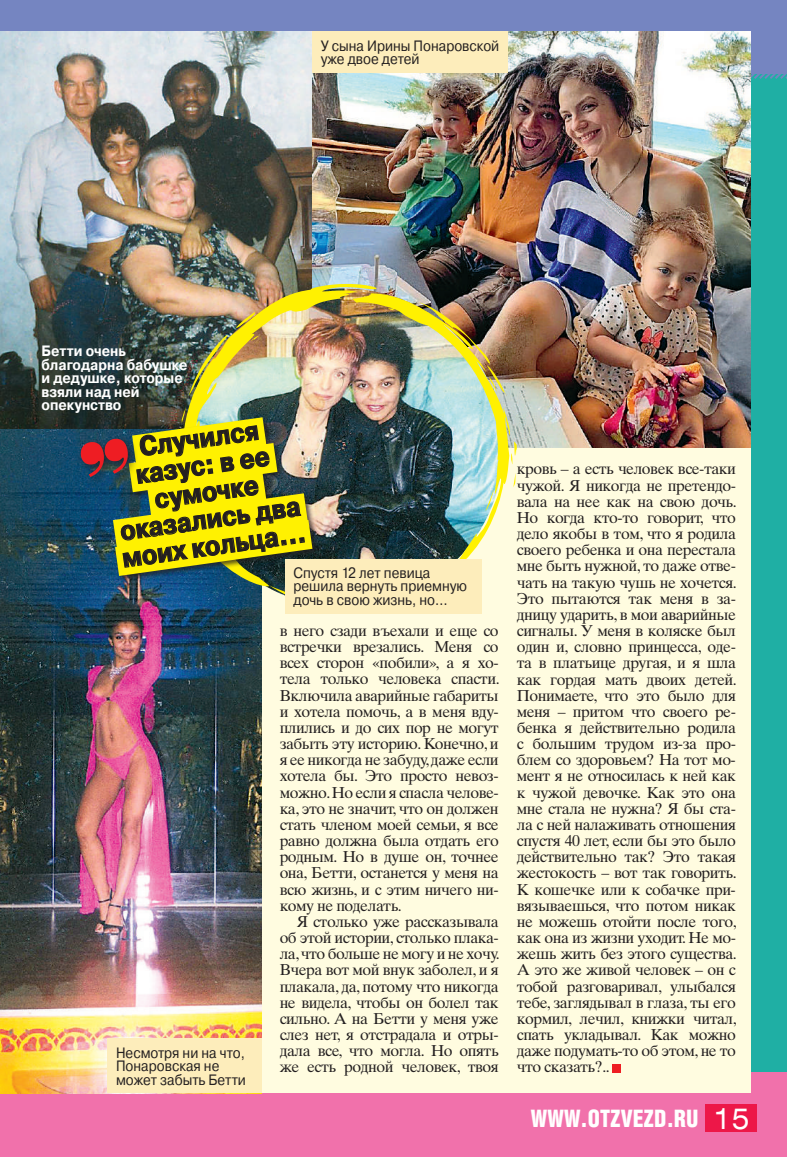
<style>
.page{position:relative;width:787px;height:1157px;background:#1fafa4}
.page>*{position:absolute;margin:0;border:0;box-sizing:border-box;transform-origin:0 0}
.t1{font:700 27px/27px "Pragmatica";color:#231f20;text-align:center;scale:.9 1}
.t2{font:900 24.15px "Helios Cond";color:#fff;scale:.92 1}
.t3{font:15.75px/16.2px "Times Ten LTCYR";letter-spacing:-.03em;color:#231f20;text-align:justify}
.t4{font:15px/13.5px "Pragmatica";color:#231f20;scale:.9 1}
.t5{font:700 15px/13.5px "Pragmatica";color:#fff;scale:.9 1}
.s1{font-family:"Helios Ext";font-weight:400;font-size:28.65px}
</style>
<div class="page">
<div style="left:0;top:0;width:787px;height:81px;background:#7585c1"></div>
<div style="left:0;top:1071px;width:787px;height:86px;background:#f171ab"></div>
<div style="left:705px;top:1104px;width:52px;height:28px;background:#ed1748"></div>
<div style="left:0;top:32px;width:750px;height:1061px;background:#fffce0"></div>
<div style="left:612px;top:1063px;width:8px;height:9px;background:#ee1d23"></div>
<img style="left:0;top:32px;width:312px;height:397px">
<img style="left:0;top:429px;width:262px;height:664px">
<img style="left:312px;top:32px;width:438px;height:415px">
<img style="left:281px;top:293px;width:229px;height:319px">
<img style="left:392px;top:299px;width:114px;height:97px">
<svg style="left:513px;top:473px;width:3px;height:14px"></svg>
<svg style="left:510px;top:441px;width:7px;height:23px"></svg>
<svg style="left:485px;top:486px;width:10px;height:25px"></svg>
<img style="left:182px;top:284px;width:197px;height:275px">
<div style="left:76px;top:434px;width:63px;height:53px;background:#231f20;opacity:.75"></div>
<img style="left:81px;top:311px;width:262px;height:283px">
<div style="left:312px;top:32px;width:196px;height:41px;background:#fdedbb"></div>
<div style="left:285px;top:559px;width:196px;height:54px;background:#fdedbb"></div>
<div style="left:108px;top:1038px;width:154px;height:55px;background:#fdedbb"></div>
<p class="t4" style="left:321px;top:39px;width:200px">У сына Ирины Понаровской уже двое детей</p>
<p class="t5" style="left:41px;top:344px;width:164px">Бетти очень благодарна бабушке и дедушке, которые взяли над ней опекунство</p>
<h1 class="t1" style="left:105px;top:438px;width:207px;rotate:-8deg">Случился казус: в ее сумочке оказались два моих кольца…</h1>
<p class="t4" style="left:293px;top:566px;width:194px">Спустя 12 лет певица решила вернуть приемную дочь в свою жизнь, но…</p>
<p class="t4" style="left:116px;top:1046px;width:146px">Несмотря ни на что,<br>Понаровская не может забыть Бетти</p>
<p class="t3" style="left:280px;top:622px;width:221px">в него сзади въехали и еще со встречки врезались. Меня со всех сторон «побили», а я хо&shy;тела только человека спасти.<br>Включила аварийные габариты и хотела помочь, а в меня вду&shy;плились и до сих пор не могут забыть эту историю. Конечно, и я ее никогда не забуду, даже если хотела бы. Это просто невоз&shy;можно. Но если я спасла челове&shy;ка, это не значит, что он должен стать членом моей семьи, я все равно должна была отдать его родным. Но в душе он, точнее она, Бетти, останется у меня на всю жизнь, и с этим ничего ни&shy;кому не поделать.</p>
<p class="t3" style="left:280px;top:913px;width:221px;text-indent:17px">Я столько уже рассказывала об этой истории, столько плака&shy;ла, что больше не могу и не хочу.<br>Вчера вот мой внук заболел, и я плакала, да, потому что никогда не видела, чтобы он болел так сильно. А на Бетти у меня уже слез нет, я отстрадала и отры&shy;дала все, что могла. Но опять же есть родной человек, твоя</p>
<p class="t3" style="left:517px;top:461px;width:221px">кровь – а есть человек все-таки чужой. Я никогда не претендо&shy;вала на нее как на свою дочь.<br>Но когда кто-то говорит, что дело якобы в том, что я родила своего ребенка и она перестала мне быть нужной, то даже отве&shy;чать на такую чушь не хочется.<br>Это пытаются так меня в за&shy;дницу ударить, в мои аварийные сигналы. У меня в коляске был один и, словно принцесса, оде&shy;та в платьице другая, и я шла как гордая мать двоих детей.<br>Понимаете, что это было для меня – притом что своего ре&shy;бенка я действительно родила с большим трудом из-за про&shy;блем со здоровьем? На тот мо&shy;мент я не относилась к ней как к чужой девочке. Как это она мне стала не нужна? Я бы ста&shy;ла с ней налаживать отношения спустя 40 лет, если бы это было действительно так? Это такая жестокость – вот так говорить.<br>К кошечке или к собачке при&shy;вязываешься, что потом никак не можешь отойти после того, как она из жизни уходит. Не мо&shy;жешь жить без этого существа.<br>А это же живой человек – он с тобой разговаривал, улыбался тебе, заглядывал в глаза, ты его кормил, лечил, книжки читал, спать укладывал. Как можно даже подумать-то об этом, не то что сказать?..</p>
<h2 class="t2" style="left:530px;top:1104px;width:239px">WWW.OTZVEZD.RU <span class="s1">15</span></h2>
</div>
